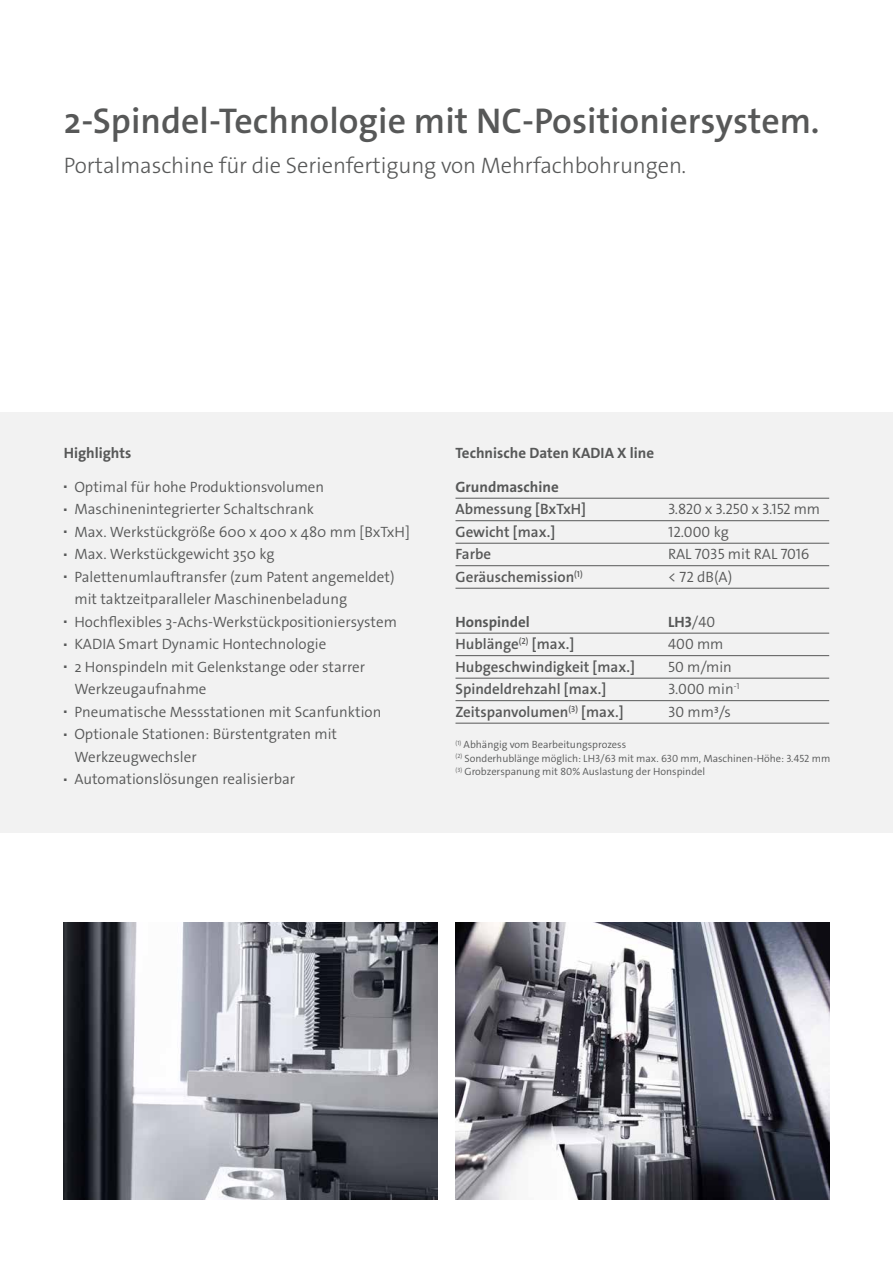
<style>
.page{position:relative;width:893px;height:1263px;background:#fff}
.page>*{position:absolute;margin:0;border:0;box-sizing:border-box;transform-origin:0 0}
.t1{font:36px "The Sans LP6 Se Bld";color:#575858}
.t2{font:22.5px "The Sans LP3 Lig";letter-spacing:-.005em;color:#575858}
.t3{font:15px/22.5px "The Sans LP4 Se Lig";color:#575858}
.t4{font:15px "The Sans LP6 Se Bld";color:#575858}
.t5{font:15px "The Sans LP7 Bld";color:#575858}
.t6{font:10.5px/13.5px "The Sans LP4 Se Lig";color:#575858}
.s1{font-family:"The Sans LP4 Se Lig"}
</style>
<div class="page">
<div style="left:0;top:412px;width:893px;height:421px;background:#f2f2f2"></div>
<img style="left:64px;top:923px;width:373px;height:276px">
<img style="left:455px;top:923px;width:374px;height:276px">
<hr style="left:455px;top:498px;width:374px;height:1px;background:#575858">
<hr style="left:455px;top:520px;width:374px;height:1px;background:#575858">
<hr style="left:455px;top:543px;width:374px;height:1px;background:#575858">
<hr style="left:455px;top:565px;width:374px;height:1px;background:#575858">
<hr style="left:455px;top:588px;width:374px;height:1px;background:#575858">
<hr style="left:455px;top:633px;width:374px;height:1px;background:#575858">
<hr style="left:455px;top:655px;width:374px;height:1px;background:#575858">
<hr style="left:455px;top:678px;width:374px;height:1px;background:#575858">
<hr style="left:455px;top:700px;width:374px;height:1px;background:#575858">
<hr style="left:455px;top:723px;width:374px;height:1px;background:#575858">
<h1 class="t1" style="left:64px;top:98px;width:757px">2-Spindel-Technologie mit NC-Positioniersystem.</h1>
<h2 class="t2" style="left:64px;top:151px;width:624px">Portalmaschine für die Serienfertigung von Mehrfachbohrungen.</h2>
<p class="t5" style="left:64px;top:443px;width:69px">Highlights</p>
<p class="t3" style="left:64px;top:475px;width:262px"><sup>■</sup> Optimal für hohe Produktionsvolumen</p>
<p class="t3" style="left:64px;top:498px;width:252px"><sup>■</sup> Maschinenintegrierter Schaltschrank</p>
<p class="t3" style="left:64px;top:520px;width:348px"><sup>■</sup> Max. Werkstückgröße 600 x 400 x 480 mm [BxTxH]</p>
<p class="t3" style="left:64px;top:543px;width:212px"><sup>■</sup> Max. Werkstückgewicht 350 kg</p>
<p class="t3" style="left:74px;top:565px;width:322px;text-indent:-11px"><sup>■</sup> Palettenumlauftransfer (zum Patent angemeldet) mit taktzeitparalleler Maschinenbeladung</p>
<p class="t3" style="left:64px;top:610px;width:335px"><sup>■</sup> Hochflexibles 3-Achs-Werkstückpositioniersystem</p>
<p class="t3" style="left:64px;top:633px;width:264px"><sup>■</sup> KADIA Smart Dynamic Hontechnologie</p>
<p class="t3" style="left:74px;top:655px;width:292px;text-indent:-11px"><sup>■</sup> 2 Honspindeln mit Gelenkstange oder starrer<br>Werkzeugaufnahme</p>
<p class="t3" style="left:64px;top:700px;width:319px"><sup>■</sup> Pneumatische Messstationen mit Scanfunktion</p>
<p class="t3" style="left:74px;top:723px;width:264px;text-indent:-11px"><sup>■</sup> Optionale Stationen: Bürstentgraten mit<br>Werkzeugwechsler</p>
<p class="t3" style="left:64px;top:768px;width:233px"><sup>■</sup> Automationslösungen realisierbar</p>
<p class="t5" style="left:455px;top:443px;width:200px">Technische Daten KADIA X line</p>
<p class="t5" style="left:455px;top:477px;width:105px">Grundmaschine</p>
<p class="t4" style="left:455px;top:499px;width:132px">Abmessung [BxTxH]</p>
<p class="t3" style="left:668px;top:498px;width:154px">3.820 x 3.250 x 3.152 mm</p>
<p class="t4" style="left:455px;top:522px;width:101px">Gewicht [max.]</p>
<p class="t3" style="left:668px;top:520px;width:62px">12.000 kg</p>
<p class="t4" style="left:455px;top:544px;width:37px">Farbe</p>
<p class="t3" style="left:668px;top:543px;width:143px">RAL 7035 mit RAL 7016</p>
<p class="t4" style="left:455px;top:567px;width:129px">Geräuschemission<sup>(1)</sup></p>
<p class="t3" style="left:668px;top:565px;width:66px">&lt; 72 dB(A)</p>
<p class="t5" style="left:455px;top:612px;width:76px">Honspindel</p>
<p class="t5" style="left:668px;top:612px;width:49px">LH3<span class="s1">/40</span></p>
<p class="t4" style="left:455px;top:634px;width:120px">Hublänge<sup>(2)</sup> [max.]</p>
<p class="t3" style="left:668px;top:633px;width:57px">400 mm</p>
<p class="t4" style="left:455px;top:657px;width:181px">Hubgeschwindigkeit [max.]</p>
<p class="t3" style="left:668px;top:655px;width:65px">50 m/min</p>
<p class="t4" style="left:455px;top:679px;width:152px">Spindeldrehzahl [max.]</p>
<p class="t3" style="left:668px;top:678px;width:73px">3.000 min<sup>-1</sup></p>
<p class="t4" style="left:455px;top:702px;width:170px">Zeitspanvolumen<sup>(3)</sup> [max.]</p>
<p class="t3" style="left:668px;top:700px;width:64px">30 mm³/s</p>
<p class="t6" style="left:455px;top:738px;width:376px"><sup>(1)</sup> Abhängig vom Bearbeitungsprozess<br><sup>(2)</sup> Sonderhublänge möglich: LH3/63 mit max. 630 mm, Maschinen-Höhe: 3.452 mm <sup>(3)</sup> Grobzerspanung mit 80% Auslastung der Honspindel</p>
</div>
